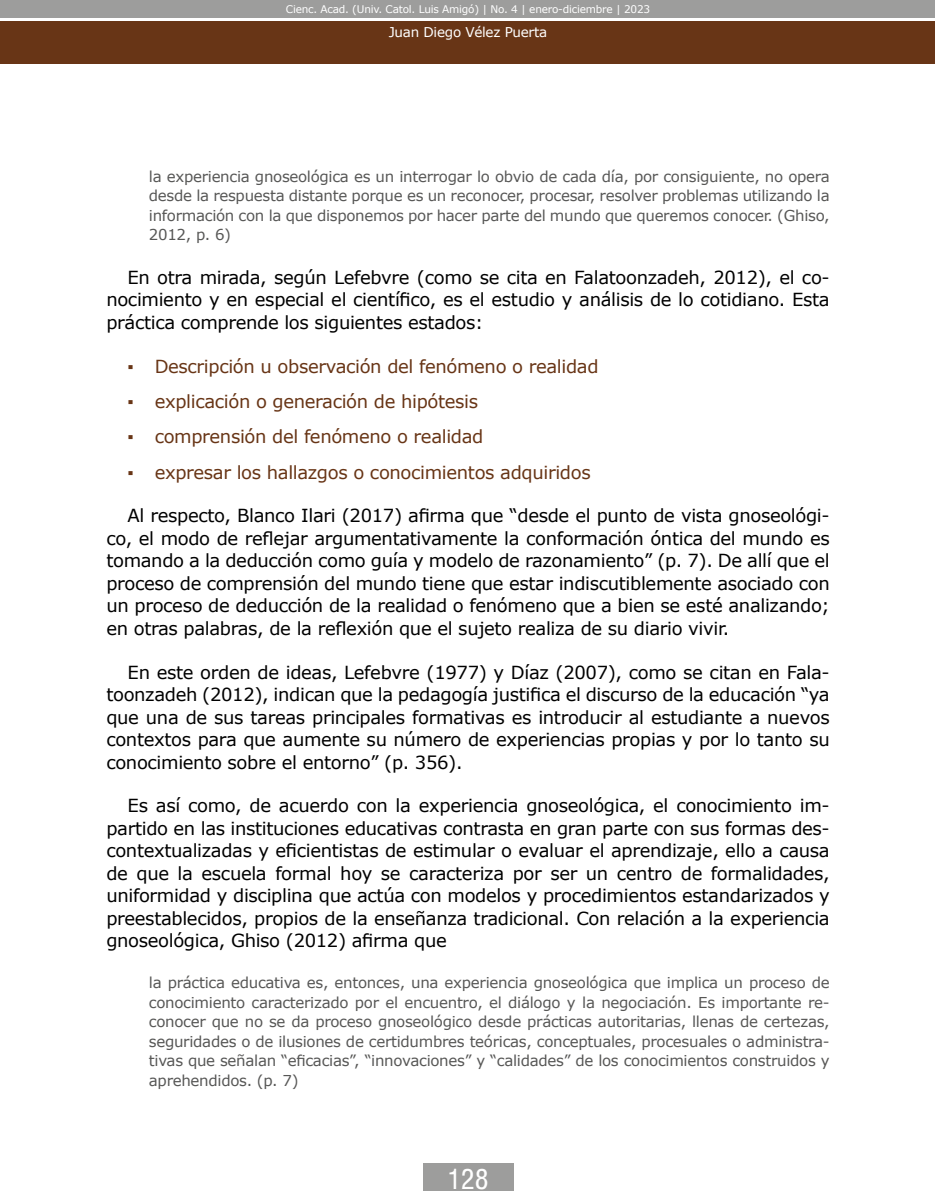
<style>
.page{position:relative;width:936px;height:1191px;background:#fff}
.page>*{position:absolute;margin:0;border:0;box-sizing:border-box;transform-origin:0 0}
.t1{font:27px "Arena Condensed";color:#fff}
.t2{font:18px/22.5px "Verdana";letter-spacing:-.02em;color:#000;text-align:justify}
.t3{font:18px "Verdana";letter-spacing:-.02em;color:#683516}
.t4{font:15px/19.5px "Verdana";letter-spacing:-.02em;color:#575756;text-align:justify}
.t5{font:13.5px "Verdana";letter-spacing:-.02em;color:#fff}
.t6{font:10.5px "Verdana";letter-spacing:-.02em;color:#fff}
</style>
<div class="page">
<div style="left:0;top:21px;width:934px;height:43px;background:#683516"></div>
<div style="left:0;top:0;width:934px;height:18px;background:#9d9d9c"></div>
<div style="left:423px;top:1163px;width:90px;height:28px;background:#9d9d9c"></div>
<p class="t6" style="left:286px;top:2px;width:366px">Cienc. Acad. (Univ. Catol. Luis Amigó) | No. 4 | enero-diciembre | 2023</p>
<p class="t5" style="left:389px;top:23px;width:160px">Juan Diego Vélez Puerta</p>
<p class="t4" style="left:149px;top:166px;width:682px">la experiencia gnoseológica es un interrogar lo obvio de cada día, por consiguiente, no opera desde la respuesta distante porque es un reconocer, procesar, resolver problemas utilizando la información con la que disponemos por hacer parte del mundo que queremos conocer. (Ghiso, 2012, p. 6)</p>
<p class="t2" style="left:106px;top:266px;width:724px;text-indent:21px">En otra mirada, según Lefebvre (como se cita en Falatoonzadeh, 2012), el co&shy;nocimiento y en especial el científico, es el estudio y análisis de lo cotidiano. Esta práctica comprende los siguientes estados:</p>
<p class="t3" style="left:128px;top:354px;width:472px">▪ Descripción u observación del fenómeno o realidad</p>
<p class="t3" style="left:128px;top:389px;width:352px">▪ explicación o generación de hipótesis</p>
<p class="t3" style="left:128px;top:424px;width:357px">▪ comprensión del fenómeno o realidad</p>
<p class="t3" style="left:128px;top:459px;width:464px">▪ expresar los hallazgos o conocimientos adquiridos</p>
<p class="t2" style="left:106px;top:504px;width:725px;text-indent:21px">Al respecto, Blanco Ilari (2017) afirma que “desde el punto de vista gnoseológi&shy;co, el modo de reflejar argumentativamente la conformación óntica del mundo es tomando a la deducción como guía y modelo de razonamiento” (p. 7). De allí que el proceso de comprensión del mundo tiene que estar indiscutiblemente asociado con un proceso de deducción de la realidad o fenómeno que a bien se esté analizando; en otras palabras, de la reflexión que el sujeto realiza de su diario vivir.</p>
<p class="t2" style="left:106px;top:660px;width:724px;text-indent:21px">En este orden de ideas, Lefebvre (1977) y Díaz (2007), como se citan en Fala&shy;toonzadeh (2012), indican que la pedagogía justifica el discurso de la educación “ya que una de sus tareas principales formativas es introducir al estudiante a nuevos contextos para que aumente su número de experiencias propias y por lo tanto su conocimiento sobre el entorno” (p. 356).</p>
<p class="t2" style="left:106px;top:794px;width:724px;text-indent:21px">Es así como, de acuerdo con la experiencia gnoseológica, el conocimiento im&shy;partido en las instituciones educativas contrasta en gran parte con sus formas des&shy;contextualizadas y eficientistas de estimular o evaluar el aprendizaje, ello a causa de que la escuela formal hoy se caracteriza por ser un centro de formalidades, uniformidad y disciplina que actúa con modelos y procedimientos estandarizados y preestablecidos, propios de la enseñanza tradicional. Con relación a la experiencia gnoseológica, Ghiso (2012) afirma que</p>
<p class="t4" style="left:149px;top:973px;width:682px">la práctica educativa es, entonces, una experiencia gnoseológica que implica un proceso de conocimiento caracterizado por el encuentro, el diálogo y la negociación. Es importante re&shy;conocer que no se da proceso gnoseológico desde prácticas autoritarias, llenas de certezas, seguridades o de ilusiones de certidumbres teóricas, conceptuales, procesuales o administra&shy;tivas que señalan “eficacias”, “innovaciones” y “calidades” de los conocimientos construidos y aprehendidos. (p. 7)</p>
<h1 class="t1" style="left:447px;top:1163px;width:42px">128</h1>
</div>
